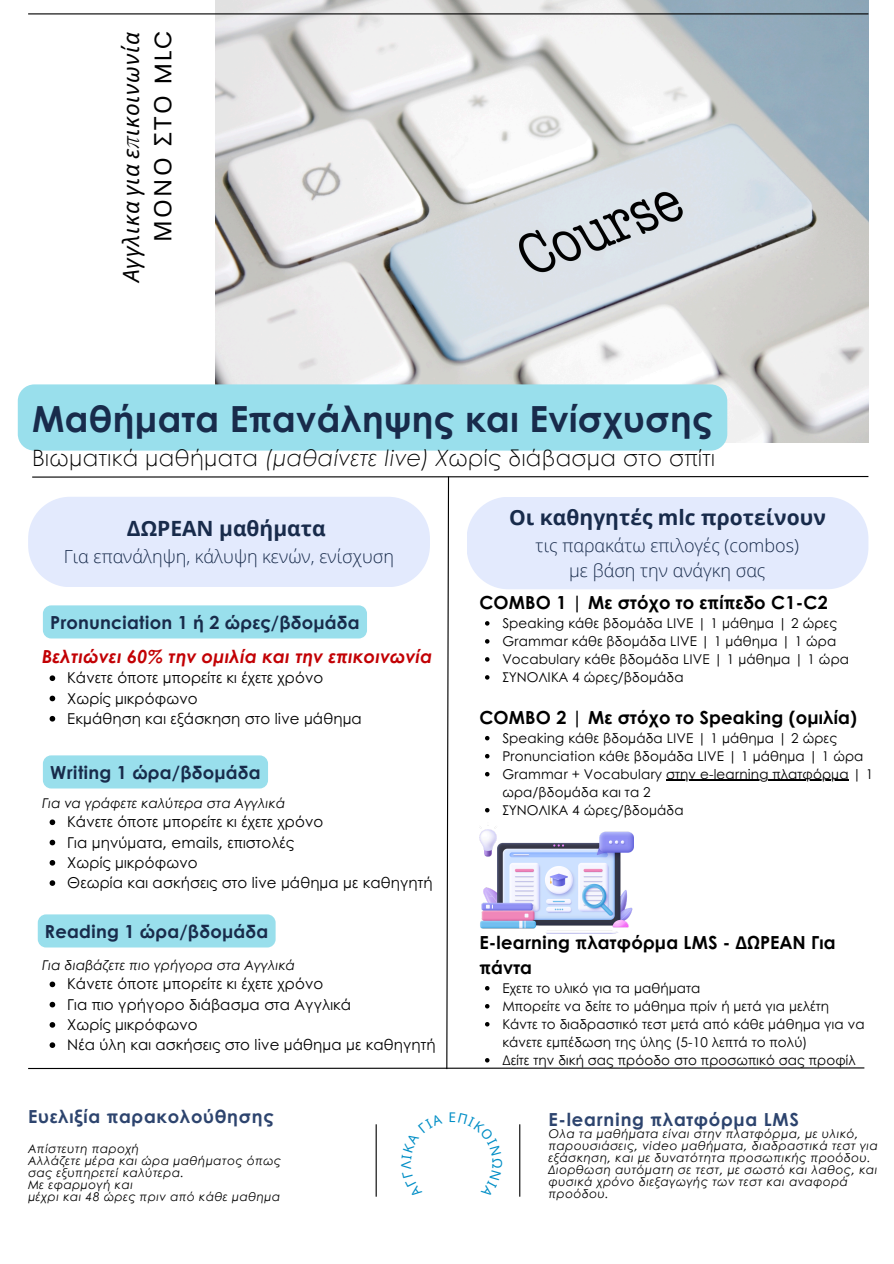
<style>
.page{position:relative;width:894px;height:1264px;background:#fff}
.page>*{position:absolute;margin:0;border:0;box-sizing:border-box;transform-origin:0 0}
.t1{font:700 36px "Century Gothic";letter-spacing:.01em;color:#182b4b}
.t2{font:24px "Noto Sans";letter-spacing:.1em;color:#000}
.t3{font:300 22.5px "Century Gothic";letter-spacing:.02em;color:#000}
.t4{font:italic 22.5px "Noto Sans";letter-spacing:.04em;color:#000}
.t5{font:700 21px "Open Sans";color:#182b4b}
.t6{font:700 18px/24.8px "Century Gothic";letter-spacing:.01em;color:#000}
.t7{font:300 18px/24.8px "Open Sans";color:#182b4b;text-align:center}
.t8{font:700 18px "Century Gothic";letter-spacing:.01em;color:#182b4b}
.t9{font:700 18px "Century Gothic";letter-spacing:.04em;color:#2d446e}
.t10{font:italic 700 18px "Century Gothic";letter-spacing:.01em;color:#c20004}
.t11{font:15px "Century Gothic";letter-spacing:.01em;color:#000}
.t12{font:13.5px/18px "Century Gothic";letter-spacing:.01em;color:#000}
.t13{font:italic 13.5px "Century Gothic";letter-spacing:.01em;color:#000}
.t14{font:13.5px "Noto Sans";color:#008ec6}
.t15{font:italic 12px/12px "Century Gothic";letter-spacing:.04em;color:#000}
.s1{font-family:"Migra";font-weight:200}
.s2{font-family:"Poppins"}
.s3{font-style:italic}
</style>
<div class="page">
<hr style="left:375px;top:1124px;width:1px;height:72px;background:#000">
<hr style="left:519px;top:1124px;width:1px;height:72px;background:#000">
<img style="left:216px;top:0;width:652px;height:442px">
<hr style="left:28px;top:13px;width:840px;height:1px;background:#000">
<div style="left:18px;top:384px;width:709px;height:66px;background:#99dfec;border-radius:17px"></div>
<svg style="left:28px;top:476px;width:841px;height:594px"></svg>
<div style="left:43px;top:755px;width:225px;height:33px;background:#99dfec;border-radius:8px"></div>
<div style="left:38px;top:914px;width:237px;height:33px;background:#99dfec;border-radius:8px"></div>
<h2 class="t4" style="left:115px;top:282px;width:251px;rotate:-90deg">Αγγλικα για ε<span class="s1">π</span>ικοινωνία</h2>
<h1 class="t2" style="left:146px;top:242px;width:213px;rotate:-90deg">ΜΟΝΟ ΣΤΟ <span class="s2">MLC</span></h1>
<h3 class="t1" style="left:32px;top:392px;width:681px">Μαθήματα Επανάληψης και Ενίσχυσης</h3>
<p class="t3" style="left:32px;top:441px;width:684px">Βιωματικά μαθήματα <span class="s3">(μαθαίνετε live) Χ</span>ωρίς διάβασμα στο σπίτι</p>
<h3 class="t5" style="left:127px;top:513px;width:200px">ΔΩΡΕΑΝ μαθήματα</h3>
<h3 class="t7" style="left:64px;top:543px;width:332px">Για επανάληψη, κάλυψη κενών, ενίσχυση</h3>
<h3 class="t8" style="left:50px;top:609px;width:311px">Pronunciation 1 ή 2 ώρες/βδομάδα</h3>
<p class="t10" style="left:42px;top:643px;width:392px">Βελτιώνει 60% την ομιλία και την επικοινωνία</p>
<p class="t11" style="left:67px;top:666px;width:258px">Κάνετε όποτε μπορείτε κι έχετε χρόνο</p>
<p class="t11" style="left:67px;top:686px;width:132px">Χωρίς μικρόφωνο</p>
<p class="t11" style="left:67px;top:707px;width:296px">Εκμάθηση και εξάσκηση στο live μάθημα</p>
<h3 class="t8" style="left:50px;top:759px;width:212px">Writing 1 ώρα/βδομάδα</h3>
<h4 class="t13" style="left:42px;top:793px;width:245px">Για να γράφετε καλύτερα στα Αγγλικά</h4>
<h4 class="t11" style="left:67px;top:810px;width:258px">Κάνετε όποτε μπορείτε κι έχετε χρόνο</h4>
<p class="t11" style="left:67px;top:830px;width:228px">Για μηνύματα, emails, επιστολές</p>
<h4 class="t11" style="left:67px;top:851px;width:132px">Χωρίς μικρόφωνο</h4>
<p class="t11" style="left:67px;top:871px;width:367px">Θεωρία και ασκήσεις στο live μάθημα με καθηγητή</p>
<h3 class="t8" style="left:45px;top:918px;width:225px">Reading 1 ώρα/βδομάδα</h3>
<p class="t13" style="left:42px;top:955px;width:254px">Για διαβάζετε πιο γρήγορα στα Αγγλικά</p>
<p class="t11" style="left:67px;top:972px;width:258px">Κάνετε όποτε μπορείτε κι έχετε χρόνο</p>
<p class="t11" style="left:67px;top:992px;width:285px">Για πιο γρήγορο διάβασμα στα Αγγλικά</p>
<h4 class="t11" style="left:67px;top:1013px;width:132px">Χωρίς μικρόφωνο</h4>
<p class="t11" style="left:67px;top:1033px;width:370px">Νέα ύλη και ασκήσεις στο live μάθημα με καθηγητή</p>
<p class="t9" style="left:28px;top:1102px;width:247px">Ευελιξία παρακολούθησης</p>
<p class="t15" style="left:28px;top:1142px;width:112px">Απίστευτη παροχή</p>
<p class="t15" style="left:28px;top:1154px;width:254px">Αλλάζετε μέρα και ώρα μαθήματος όπως</p>
<p class="t15" style="left:28px;top:1166px;width:157px">σας εξυπηρετεί καλύτερα.</p>
<p class="t15" style="left:28px;top:1178px;width:106px">Με εφαρμογή και</p>
<p class="t15" style="left:28px;top:1190px;width:253px">μέχρι και 48 ώρες πριν από κάθε μαθημα</p>
<h3 class="t5" style="left:509px;top:502px;width:318px">Οι καθηγητές mlc προτείνουν</h3>
<h3 class="t7" style="left:535px;top:532px;width:265px">τις παρακάτω επιλογές (combos) με βάση την ανάγκη σας</h3>
<h3 class="t6" style="left:479px;top:589px;width:350px">COMBO 1 | Με στόχο το επίπεδο C1-C2</h3>
<p class="t12" style="left:502px;top:613px;width:348px">Speaking κάθε βδομάδα LIVE | 1 μάθημα | 2 ώρες Grammar κάθε βδομάδα LIVE | 1 μάθημα | 1 ώρα Vocabulary κάθε βδομάδα LIVE | 1 μάθημα | 1 ώρα ΣΥΝΟΛΙΚΑ 4 ώρες/βδομάδα</p>
<h3 class="t6" style="left:479px;top:703px;width:379px">COMBO 2 | Με στόχο το Speaking (ομιλία)</h3>
<p class="t12" style="left:502px;top:728px;width:372px">Speaking κάθε βδομάδα LIVE | 1 μάθημα | 2 ώρες Pronunciation κάθε βδομάδα LIVE | 1 μάθημα | 1 ώρα Grammar + Vocabulary στην e-learning πλατφόρμα | 1 ωρα/βδομάδα και τα 2<br>ΣΥΝΟΛΙΚΑ 4 ώρες/βδομάδα</p>
<h3 class="t6" style="left:479px;top:929px;width:357px">E-learning πλατφόρμα LMS - ΔΩΡΕΑΝ Για πάντα</h3>
<p class="t12" style="left:502px;top:978px;width:363px">Εχετε το υλικό για τα μαθήματα<br>Μπορείτε να δείτε το μάθημα πρίν ή μετά για μελέτη Κάντε το διαδραστικό τεστ μετά από κάθε μάθημα για να κάνετε εμπέδωση της ύλης (5-10 λεπτά το πολύ)<br>Δείτε την δική σας πρόοδο στο προσωπικό σας προφίλ</p>
<p class="t14" style="left:506px;top:1157px;width:12px;rotate:90deg">Ω</p>
<p class="t9" style="left:548px;top:1105px;width:252px">Ε-learning πλατφόρμα LMS</p>
<p class="t15" style="left:548px;top:1127px;width:330px">Ολα τα μαθήματα είναι στην πλατφόρμα, με υλικό, παρουσιάσεις, video μαθήματα, διαδραστικά τεστ για εξάσκηση, και με δυνατότητα προσωπικής προόδου.<br>Διορθωση αυτόματη σε τεστ, με σωστό και λαθος, και φυσικά χρόνο διεξαγωγής των τεστ και αναφορά προόδου.</p>
</div>
